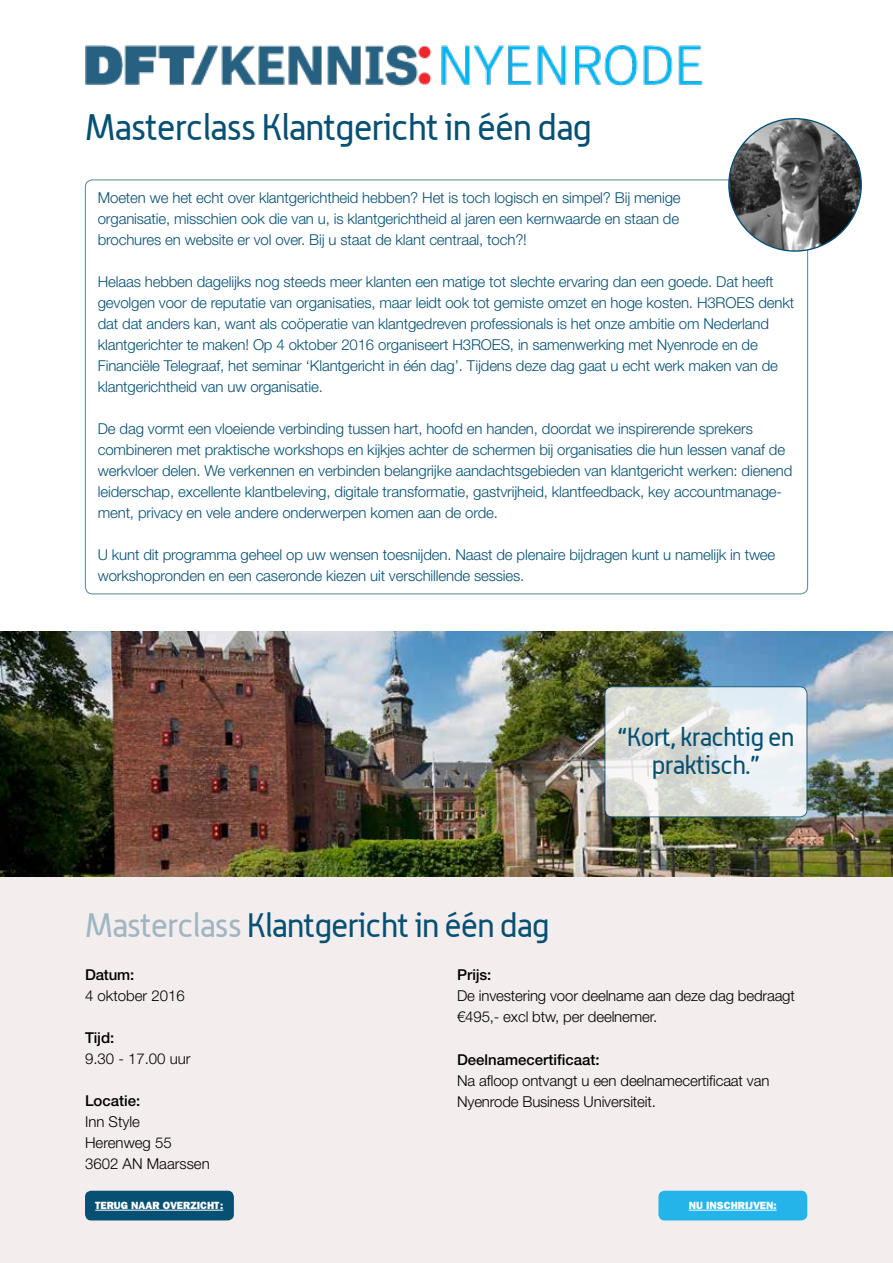
<style>
.page{position:relative;width:893px;height:1263px;background:#fff}
.page>*{position:absolute;margin:0;border:0;box-sizing:border-box;transform-origin:0 0}
.t1{font:36px "Alwyn";letter-spacing:-.03em;color:#065073}
.t2{font:33px "Alwyn";letter-spacing:-.03em;color:#065073}
.t3{font:25.5px/28.5px "Alwyn";letter-spacing:-.03em;color:#065073;text-align:center}
.t4{font:300 15px/21px "Helvetica Neue LT Pro";letter-spacing:-.01em;color:#065073}
.t5{font:300 15px/21px "Helvetica Neue LT Pro";letter-spacing:-.01em;color:#000}
.t6{font:500 15px "Helvetica Neue LT Pro";color:#000}
.t7{font:800 10.5px "Franklin Gothic";color:#fff}
.s1{color:#9fb6c2}
</style>
<div class="page">
<div style="left:0;top:766px;width:892px;height:497px;background:#f3eeed"></div>
<img style="left:85px;top:45px;width:618px;height:42px">
<img style="left:0;top:631px;width:892px;height:245px">
<svg style="left:605px;top:687px;width:202px;height:130px"></svg>
<div style="left:605px;top:686px;width:202px;height:131px;border:1px solid #065073;border-radius:7px"></div>
<div style="left:658px;top:1191px;width:149px;height:29px;background:#23b4e9;border-radius:6px"></div>
<hr style="left:689px;top:1210px;width:88px;height:1px;background:#fff">
<img style="left:729px;top:119px;width:132px;height:132px;border-radius:66px">
<div style="left:85px;top:1191px;width:149px;height:29px;background:#065073;border-radius:6px"></div>
<hr style="left:95px;top:1210px;width:128px;height:1px;background:#fff">
<h1 class="t1" style="left:85px;top:106px;width:508px">Masterclass Klantgericht in één dag</h1>
<p class="t4" style="left:98px;top:187px;width:584px;text-align:justify">Moeten we het echt over klantgerichtheid hebben? Het is toch logisch en simpel? Bĳ menige organisatie, misschien ook die van u, is klantgerichtheid al jaren een kernwaarde en staan de brochures en website er vol over. Bĳ u staat de klant centraal, toch?!</p>
<p class="t4" style="left:98px;top:271px;width:698px">Helaas hebben dagelĳks nog steeds meer klanten een matige tot slechte ervaring dan een goede. Dat heeft gevolgen voor de reputatie van organisaties, maar leidt ook tot gemiste omzet en hoge kosten. H3ROES denkt dat dat anders kan, want als coöperatie van klantgedreven professionals is het onze ambitie om Nederland klantgerichter te maken! Op 4 oktober 2016 organiseert H3ROES, in samenwerking met Nyenrode en de Financiële Telegraaf, het seminar ‘Klantgericht in één dag’. Tĳdens deze dag gaat u echt werk maken van de klantgerichtheid van uw organisatie.</p>
<p class="t4" style="left:98px;top:418px;width:696px">De dag vormt een vloeiende verbinding tussen hart, hoofd en handen, doordat we inspirerende sprekers combineren met praktische workshops en kĳkjes achter de schermen bĳ organisaties die hun lessen vanaf de werkvloer delen. We verkennen en verbinden belangrĳke aandachtsgebieden van klantgericht werken: dienend leiderschap, excellente klantbeleving, digitale transformatie, gastvrĳheid, klantfeedback, key accountmanage&shy;ment, privacy en vele andere onderwerpen komen aan de orde.</p>
<p class="t4" style="left:98px;top:544px;width:679px">U kunt dit programma geheel op uw wensen toesnĳden. Naast de plenaire bĳdragen kunt u namelĳk in twee workshopronden en een caseronde kiezen uit verschillende sessies.</p>
<h3 class="t3" style="left:617px;top:722px;width:178px">“Kort, krachtig en praktisch.”</h3>
<h2 class="t2" style="left:85px;top:906px;width:466px"><span class="s1">Masterclass</span> Klantgericht in één dag</h2>
<p class="t6" style="left:85px;top:966px;width:51px">Datum:</p>
<p class="t5" style="left:85px;top:985px;width:101px">4 oktober 2016</p>
<p class="t6" style="left:85px;top:1029px;width:31px">Tĳd:</p>
<p class="t5" style="left:85px;top:1048px;width:107px">9.30 - 17.00 uur</p>
<p class="t6" style="left:85px;top:1092px;width:57px">Locatie:</p>
<p class="t5" style="left:85px;top:1111px;width:126px">Inn Style<br>Herenweg 55<br>3602 AN Maarssen</p>
<p class="t6" style="left:457px;top:966px;width:36px">Prĳs:</p>
<p class="t5" style="left:457px;top:985px;width:339px">De investering voor deelname aan deze dag bedraagt €495,- excl btw, per deelnemer.</p>
<p class="t6" style="left:457px;top:1050px;width:144px">Deelnamecertificaat:</p>
<p class="t5" style="left:457px;top:1070px;width:314px">Na afloop ontvangt u een deelnamecertificaat van<br>Nyenrode Business Universiteit.</p>
<p class="t7" style="left:95px;top:1199px;width:130px">TERUG NAAR OVERZICHT:</p>
<p class="t7" style="left:689px;top:1199px;width:89px">NU INSCHRIJVEN:</p>
</div>
